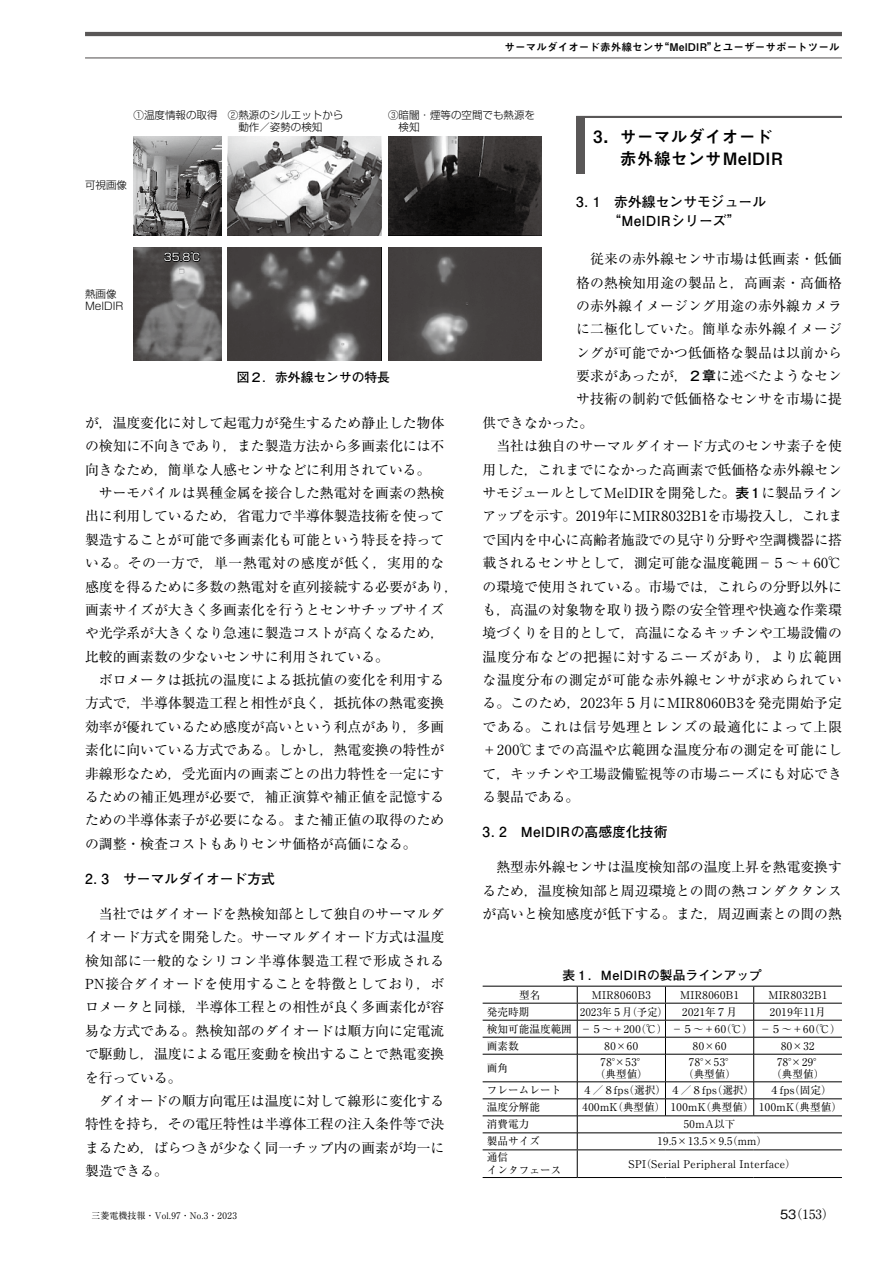
<style>
.page{position:relative;width:893px;height:1263px;background:#fff}
.page>*{position:absolute;margin:0;border:0;box-sizing:border-box;transform-origin:0 0}
.t1{font:700 16.95px/22.4px "Mi Go MB1 Std De";color:#000}
.t2{font:13.8px/23.4px "Ryumin Pro";color:#000;text-align:justify}
.t3{font:700 13.8px/19.2px "Futo Go B101 Pro";color:#000;text-align:center}
.t4{font:13.8px "Ryumin Pro";letter-spacing:.045em;color:#000}
.t5{font:13.8px "Ryumin Pro";letter-spacing:.02em;color:#000}
.t6{font:13.8px "Ryumin Pro";letter-spacing:-.025em;color:#000}
.t7{font:13.8px "Ryumin Pro";letter-spacing:.04em;color:#000}
.t8{font:700 12.75px "Futo Go B101 Pro";color:#000}
.t9{font:12.75px "Ryumin Pro";color:#000}
.t10{font:10.65px/12.8px "Ryumin Pro";letter-spacing:.03em;color:#000;text-align:center}
.t11{font:10.65px/17px "Ryumin Pro";color:#000}
.t12{font:700 10.65px "Mi Go MB1 Std De";color:#000}
.t13{font:10.65px "Ryumin Pro";letter-spacing:.05em;color:#000}
.t14{font:10.65px "Ryumin Pro";color:#000;scale:.95 1}
.t15{font:300 10.5px/12px "Shin Go Pro";color:#000}
.t16{font:10.5px "Shin Go Pro";color:#fff}
.t17{font:9px "Ryumin Pro";letter-spacing:.03em;color:#000}
.s1{font-family:"Futo Go B101 Pro";font-weight:700}
.s2{font-family:"Gothic BBB Pro";font-weight:500}
</style>
<div class="page">
<hr style="left:85px;top:32px;width:757px;height:4px;background:#595757">
<hr style="left:85px;top:57px;width:757px;height:1px;background:#595757">
<div style="left:576px;top:116px;width:9px;height:57px;background:#595757"></div>
<hr style="left:576px;top:116px;width:266px;height:2px;background:#595757">
<hr style="left:483px;top:1020px;width:94px;height:1px;background:#000">
<hr style="left:577px;top:1020px;width:88px;height:1px;background:#000">
<hr style="left:665px;top:1020px;width:89px;height:1px;background:#000">
<hr style="left:754px;top:1020px;width:88px;height:1px;background:#000">
<hr style="left:483px;top:1037px;width:94px;height:1px;background:#000">
<hr style="left:577px;top:1037px;width:88px;height:1px;background:#000">
<hr style="left:665px;top:1037px;width:89px;height:1px;background:#000">
<hr style="left:754px;top:1037px;width:88px;height:1px;background:#000">
<hr style="left:483px;top:1054px;width:94px;height:1px;background:#000">
<hr style="left:577px;top:1054px;width:88px;height:1px;background:#000">
<hr style="left:665px;top:1054px;width:89px;height:1px;background:#000">
<hr style="left:754px;top:1054px;width:88px;height:1px;background:#000">
<hr style="left:483px;top:1081px;width:94px;height:1px;background:#000">
<hr style="left:577px;top:1081px;width:88px;height:1px;background:#000">
<hr style="left:665px;top:1081px;width:89px;height:1px;background:#000">
<hr style="left:754px;top:1081px;width:88px;height:1px;background:#000">
<hr style="left:483px;top:1098px;width:94px;height:1px;background:#000">
<hr style="left:577px;top:1098px;width:88px;height:1px;background:#000">
<hr style="left:665px;top:1098px;width:89px;height:1px;background:#000">
<svg style="left:665px;top:987px;width:1px;height:128px"></svg>
<hr style="left:754px;top:1098px;width:88px;height:1px;background:#000">
<svg style="left:753px;top:987px;width:1px;height:128px"></svg>
<hr style="left:483px;top:1115px;width:94px;height:1px;background:#000">
<hr style="left:577px;top:1115px;width:88px;height:1px;background:#000">
<hr style="left:665px;top:1115px;width:89px;height:1px;background:#000">
<hr style="left:754px;top:1115px;width:88px;height:1px;background:#000">
<hr style="left:483px;top:1132px;width:94px;height:1px;background:#000">
<hr style="left:577px;top:1132px;width:88px;height:1px;background:#000">
<hr style="left:665px;top:1132px;width:89px;height:1px;background:#000">
<hr style="left:754px;top:1132px;width:88px;height:1px;background:#000">
<svg style="left:577px;top:987px;width:1px;height:190px"></svg>
<hr style="left:483px;top:986px;width:94px;height:1px;background:#000">
<hr style="left:577px;top:986px;width:88px;height:1px;background:#000">
<hr style="left:665px;top:986px;width:89px;height:1px;background:#000">
<hr style="left:754px;top:986px;width:88px;height:1px;background:#000">
<hr style="left:483px;top:1003px;width:94px;height:1px;background:#000">
<hr style="left:577px;top:1003px;width:88px;height:1px;background:#000">
<hr style="left:665px;top:1003px;width:89px;height:1px;background:#000">
<hr style="left:754px;top:1003px;width:88px;height:1px;background:#000">
<hr style="left:483px;top:1149px;width:94px;height:1px;background:#000">
<hr style="left:577px;top:1149px;width:88px;height:1px;background:#000">
<hr style="left:665px;top:1149px;width:89px;height:1px;background:#000">
<hr style="left:754px;top:1149px;width:88px;height:1px;background:#000">
<hr style="left:483px;top:1177px;width:94px;height:1px;background:#000">
<hr style="left:577px;top:1177px;width:88px;height:1px;background:#000">
<hr style="left:665px;top:1177px;width:89px;height:1px;background:#000">
<hr style="left:754px;top:1177px;width:88px;height:1px;background:#000">
<img style="left:134px;top:248px;width:87px;height:112px">
<img style="left:134px;top:136px;width:87px;height:99px">
<img style="left:228px;top:248px;width:154px;height:112px">
<img style="left:228px;top:136px;width:154px;height:99px">
<img style="left:388px;top:248px;width:154px;height:112px">
<img style="left:388px;top:136px;width:154px;height:99px">
<svg style="left:163px;top:251px;width:38px;height:12px"></svg>
<p class="t12" style="left:505px;top:39px;width:337px">サーマルダイオード赤外線センサ“MelDIR”とユーザーサポートツール</p>
<p class="t15" style="left:134px;top:108px;width:85px">①温度情報の取得</p>
<p class="t15" style="left:388px;top:108px;width:148px">③暗闇・煙等の空間でも熱源を　検知</p>
<p class="t15" style="left:228px;top:108px;width:117px">②熱源のシルエットから　動作／姿勢の検知</p>
<p class="t1" style="left:620px;top:123px;width:165px;text-indent:-27px">3．サーマルダイオード赤外線センサMelDIR</p>
<p class="t3" style="left:576px;top:190px;width:192px">3. 1　赤外線センサモジュール“MelDIRシリーズ”</p>
<p class="t2" style="left:590px;top:246px;width:253px">従来の赤外線センサ市場は低画素・低価</p>
<p class="t2" style="left:576px;top:270px;width:267px">格の熱検知用途の製品と，高画素・高価格</p>
<p class="t2" style="left:576px;top:293px;width:267px">の赤外線イメージング用途の赤外線カメラ</p>
<p class="t2" style="left:576px;top:316px;width:267px">に二極化していた。簡単な赤外線イメージ</p>
<p class="t2" style="left:576px;top:340px;width:267px">ングが可能でかつ低価格な製品は以前から</p>
<p class="t2" style="left:576px;top:363px;width:267px">要求があったが，<span class="s1">２章</span>に述べたようなセン</p>
<p class="t2" style="left:576px;top:387px;width:267px">サ技術の制約で低価格なセンサを市場に提</p>
<p class="t2" style="left:483px;top:410px;width:112px">供できなかった。</p>
<p class="t2" style="left:496px;top:433px;width:347px">当社は独自のサーマルダイオード方式のセンサ素子を使</p>
<p class="t2" style="left:483px;top:457px;width:361px">用した，これまでになかった高画素で低価格な赤外線セン</p>
<p class="t6" style="left:482px;top:482px;width:361px">サモジュールとしてMelDIRを開発した。<span class="s1">表１</span>に製品ライン</p>
<p class="t2" style="left:482px;top:503px;width:361px">アップを示す。2019年にMIR8032B1を市場投入し，これま</p>
<p class="t2" style="left:483px;top:527px;width:361px">で国内を中心に高齢者施設での見守り分野や空調機器に搭</p>
<p class="t2" style="left:483px;top:550px;width:361px">載されるセンサとして，測定可能な温度範囲－５～＋60℃</p>
<p class="t2" style="left:483px;top:574px;width:361px">の環境で使用されている。市場では，これらの分野以外に</p>
<p class="t2" style="left:483px;top:597px;width:361px">も，高温の対象物を取り扱う際の安全管理や快適な作業環</p>
<p class="t2" style="left:483px;top:620px;width:361px">境づくりを目的として，高温になるキッチンや工場設備の</p>
<p class="t4" style="left:483px;top:646px;width:361px">温度分布などの把握に対するニーズがあり，より広範囲</p>
<p class="t7" style="left:483px;top:669px;width:361px">な温度分布の測定が可能な赤外線センサが求められてい</p>
<p class="t5" style="left:483px;top:692px;width:361px">る。このため，2023年５月にMIR8060B3を発売開始予定</p>
<p class="t4" style="left:483px;top:716px;width:361px">である。これは信号処理とレンズの最適化によって上限</p>
<p class="t2" style="left:483px;top:737px;width:361px">＋200℃までの高温や広範囲な温度分布の測定を可能にし</p>
<p class="t2" style="left:483px;top:761px;width:361px">て，キッチンや工場設備監視等の市場ニーズにも対応でき</p>
<p class="t2" style="left:483px;top:784px;width:98px">る製品である。</p>
<p class="t3" style="left:483px;top:820px;width:186px">3. 2　MelDIRの高感度化技術</p>
<p class="t2" style="left:483px;top:854px;width:361px;text-indent:14px">熱型赤外線センサは温度検知部の温度上昇を熱電変換するため，温度検知部と周辺環境との間の熱コンダクタンスが高いと検知感度が低下する。また，周辺画素との間の熱</p>
<p class="t15" style="left:85px;top:178px;width:44px">可視画像</p>
<p class="t16" style="left:164px;top:249px;width:39px">35.8℃</p>
<p class="t15" style="left:85px;top:287px;width:40px">熱画像<br>MelDIR</p>
<p class="t8" style="left:237px;top:367px;width:155px">図２．赤外線センサの特長</p>
<p class="t2" style="left:85px;top:410px;width:361px">が，温度変化に対して起電力が発生するため静止した物体の検知に不向きであり，また製造方法から多画素化には不向きなため，簡単な人感センサなどに利用されている。</p>
<p class="t2" style="left:85px;top:480px;width:375px;text-align:left;text-indent:14px">サーモパイルは異種金属を接合した熱電対を画素の熱検出に利用しているため，省電力で半導体製造技術を使って製造することが可能で多画素化も可能という特長を持っている。その一方で，単一熱電対の感度が低く，実用的な感度を得るために多数の熱電対を直列接続する必要があり，画素サイズが大きく多画素化を行うとセンサチップサイズや光学系が大きくなり急速に製造コストが高くなるため，比較的画素数の少ないセンサに利用されている。</p>
<p class="t2" style="left:85px;top:667px;width:361px;text-indent:14px">ボロメータは抵抗の温度による抵抗値の変化を利用する方式で，半導体製造工程と相性が良く，抵抗体の熱電変換効率が優れているため感度が高いという利点があり，多画素化に向いている方式である。しかし，熱電変換の特性が非線形なため，受光面内の画素ごとの出力特性を一定にするための補正処理が必要で，補正演算や補正値を記憶するための半導体素子が必要になる。また補正値の取得のための調整・検査コストもありセンサ価格が高価になる。</p>
<p class="t3" style="left:85px;top:867px;width:192px">2. 3　サーマルダイオード方式</p>
<p class="t2" style="left:85px;top:901px;width:361px;text-indent:14px">当社ではダイオードを熱検知部として独自のサーマルダイオード方式を開発した。サーマルダイオード方式は温度検知部に一般的なシリコン半導体製造工程で形成されるPN接合ダイオードを使用することを特徴としており，ボロメータと同様，半導体工程との相性が良く多画素化が容易な方式である。熱検知部のダイオードは順方向に定電流で駆動し，温度による電圧変動を検出することで熱電変換を行っている。</p>
<p class="t2" style="left:85px;top:1088px;width:361px;text-indent:14px">ダイオードの順方向電圧は温度に対して線形に変化する特性を持ち，その電圧特性は半導体工程の注入条件等で決まるため，ばらつきが少なく同一チップ内の画素が均一に製造できる。</p>
<p class="t8" style="left:563px;top:965px;width:201px">表１．MelDIRの製品ラインアップ</p>
<p class="t10" style="left:519px;top:987px;width:23px">型名</p>
<p class="t13" style="left:592px;top:986px;width:60px">MIR8060B3</p>
<p class="t13" style="left:680px;top:986px;width:60px">MIR8060B1</p>
<p class="t13" style="left:768px;top:986px;width:60px">MIR8032B1</p>
<p class="t10" style="left:487px;top:1005px;width:44px">発売時期</p>
<p class="t14" style="left:580px;top:1003px;width:93px">2023年５月（予定）</p>
<p class="t10" style="left:682px;top:1005px;width:56px">2021年７月</p>
<p class="t11" style="left:487px;top:1002px;width:355px;text-indent:283px">2019年11月<br>検知可能温度範囲 －５～＋200（℃）－５～＋60（℃） －５～＋60（℃）画素数</p>
<p class="t10" style="left:605px;top:1039px;width:35px">80×60</p>
<p class="t10" style="left:693px;top:1039px;width:35px">80×60</p>
<p class="t10" style="left:781px;top:1039px;width:35px">80×32</p>
<p class="t10" style="left:487px;top:1061px;width:23px">画角</p>
<p class="t10" style="left:595px;top:1054px;width:55px">78°×53°（典型値）</p>
<p class="t10" style="left:683px;top:1054px;width:55px">78°×53°（典型値）</p>
<p class="t10" style="left:771px;top:1054px;width:55px">78°×29°（典型値）</p>
<p class="t11" style="left:487px;top:1081px;width:76px">フレームレート</p>
<p class="t10" style="left:582px;top:1083px;width:174px">４／８fps（選択）４／８fps（選択）</p>
<p class="t10" style="left:769px;top:1083px;width:64px">４fps（固定）</p>
<p class="t10" style="left:487px;top:1100px;width:55px">温度分解能</p>
<p class="t10" style="left:582px;top:1100px;width:261px">400mK（典型値） 100mK（典型値） 100mK（典型値）</p>
<p class="t10" style="left:487px;top:1117px;width:44px">消費電力</p>
<p class="t10" style="left:684px;top:1117px;width:53px">50mA以下</p>
<p class="t10" style="left:487px;top:1134px;width:55px">製品サイズ</p>
<p class="t10" style="left:657px;top:1134px;width:111px">19.5×13.5×9.5（mm）</p>
<p class="t11" style="left:487px;top:1150px;width:76px;line-height:12.8px">通信<br>インタフェース</p>
<p class="t10" style="left:629px;top:1157px;width:169px">SPI（Serial Peripheral Interface）</p>
<p class="t17" style="left:91px;top:1209px;width:147px">三菱電機技報・Vol.97・No.3・2023</p>
<p class="t9" style="left:780px;top:1204px;width:56px"><span class="s2">53</span>（153）</p>
</div>
